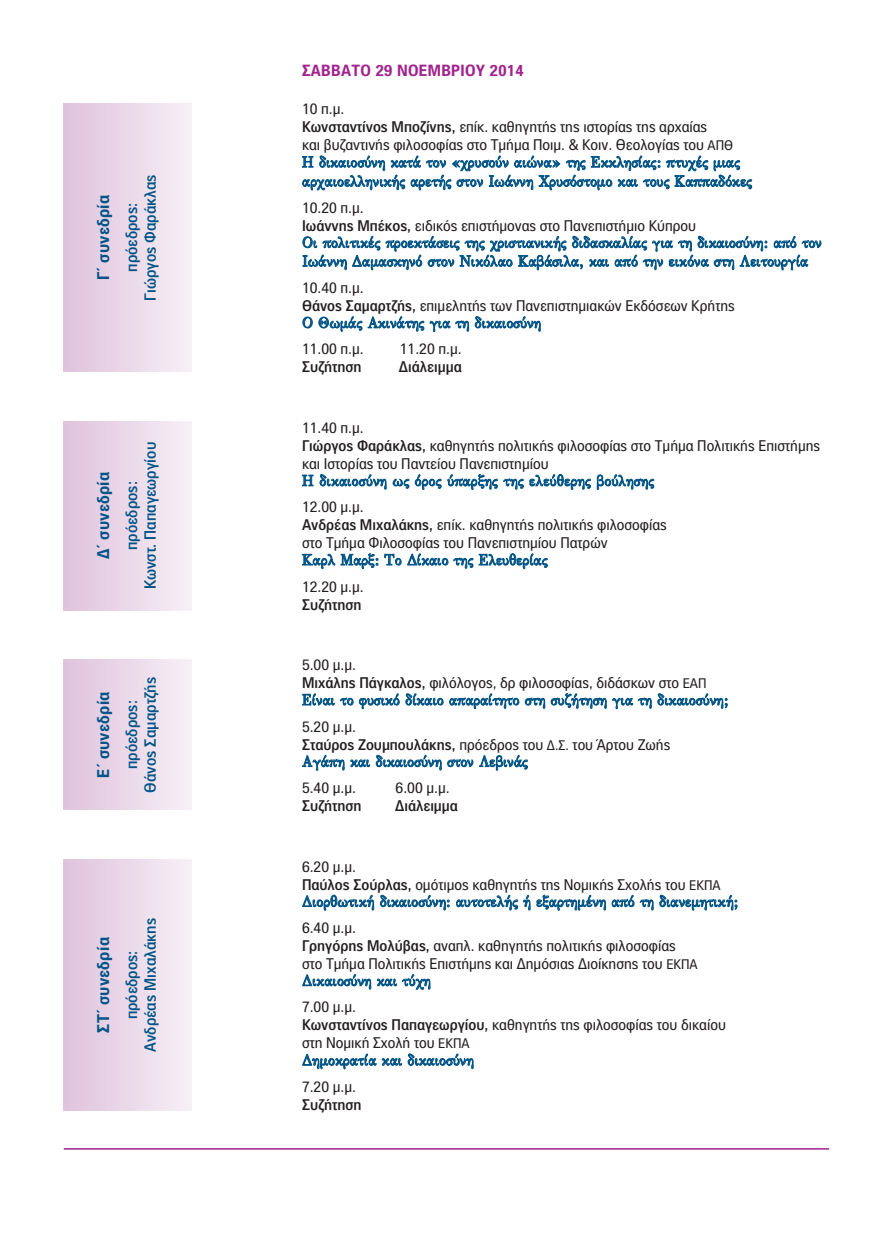
<style>
.page{position:relative;width:893px;height:1234px;background:#fff}
.page>*{position:absolute;margin:0;border:0;box-sizing:border-box;transform-origin:0 0}
.t1{font:700 16.5px "PF Paperback";letter-spacing:.02em;color:#015486}
.t2{font:15.75px/19.2px "PF Didot Oldstyle Poly";color:#015486}
.t3{font:500 15.75px/18.9px "PF Paperback";color:#015486;text-align:center}
.t4{font:700 15.75px "PF Paperback";letter-spacing:.02em;color:#a2238e}
.t5{font:15px/18px "PF Paperback";color:#231f20}
.t6{font:500 15px "PF Paperback";color:#231f20}
.s1{font-weight:500}
.s2{font-size:13.5px}
</style>
<div class="page">
<div style="left:64px;top:103px;width:127px;height:268px;background:linear-gradient(to right,#dfc3dd,#f7f0f6)"></div>
<div style="left:64px;top:421px;width:127px;height:189px;background:linear-gradient(to right,#dfc3dd,#f7f0f6)"></div>
<div style="left:64px;top:659px;width:127px;height:150px;background:linear-gradient(to right,#dfc3dd,#f7f0f6)"></div>
<div style="left:64px;top:859px;width:127px;height:251px;background:linear-gradient(to right,#dfc3dd,#f7f0f6)"></div>
<hr style="left:64px;top:1147px;width:765px;height:2px;background:#a2238e">
<p class="t1" style="left:93px;top:280px;width:87px;rotate:-90deg">Γ΄ συνεδρία</p>
<p class="t3" style="left:122px;top:300px;width:128px;rotate:-90deg">πρόεδρος:<br>Γιώργος Φαράκλας</p>
<p class="t1" style="left:93px;top:559px;width:89px;rotate:-90deg">Δ΄ συνεδρία</p>
<p class="t3" style="left:122px;top:589px;width:149px;rotate:-90deg">πρόεδρος:<br>Κωνστ. Παπαγεωργίου</p>
<p class="t1" style="left:93px;top:777px;width:88px;rotate:-90deg">Ε΄ συνεδρία</p>
<p class="t3" style="left:122px;top:792px;width:117px;rotate:-90deg">πρόεδρος:<br>Θάνος Σαμαρτζής</p>
<p class="t1" style="left:93px;top:1032px;width:97px;rotate:-90deg">ΣΤ΄ συνεδρία</p>
<p class="t3" style="left:122px;top:1051px;width:135px;rotate:-90deg">πρόεδρος:<br>Ανδρέας Μιχαλάκης</p>
<p class="t4" style="left:302px;top:61px;width:223px">ΣΑΒΒΑΤΟ 29 ΝΟΕΜΒΡΙΟΥ 2014</p>
<p class="t5" style="left:302px;top:100px;width:433px">10 π.μ.<br><span class="s1">Κωνσταντίνος Μποζίνης,</span> επίκ. καθηγητής της ιστορίας της αρχαίας<br>και βυζαντινής φιλοσοφίας στο Τμήμα Ποιμ. &amp; Κοιν. Θεολογίας του <span class="s2">ΑΠΘ</span></p>
<p class="t2" style="left:302px;top:153px;width:451px">Η δικαιοσύνη κατά τον «χρυσούν αιώνα» της Εκκλησίας: πτυχές μιας αρχαιοελληνικής αρετής στον Ιωάννη Χρυσόστομο και τους Καππαδόκες</p>
<p class="t5" style="left:302px;top:198px;width:396px">10.20 π.μ.<br><span class="s1">Ιωάννης Μπέκος,</span> ειδικός επιστήμονας στο Πανεπιστήμιο Κύπρου</p>
<p class="t2" style="left:302px;top:233px;width:521px;line-height:18.8px">Οι πολιτικές προεκτάσεις της χριστιανικής διδασκαλίας για τη δικαιοσύνη: από τον<br>Ιωάννη Δαμασκηνό στον Νικόλαο Καβάσιλα, και από την εικόνα στη Λειτουργία</p>
<p class="t5" style="left:302px;top:278px;width:434px">10.40 π.μ.<br><span class="s1">Θάνος Σαμαρτζής,</span> επιμελητής των Πανεπιστημιακών Εκδόσεων Κρήτης</p>
<p class="t2" style="left:302px;top:313px;width:240px">Ο Θωμάς Ακινάτης για τη δικαιοσύνη</p>
<p class="t5" style="left:302px;top:339px;width:63px">11.00 π.μ.</p>
<p class="t5" style="left:400px;top:339px;width:63px">11.20 π.μ.</p>
<p class="t6" style="left:302px;top:357px;width:61px">Συζήτηση</p>
<p class="t6" style="left:399px;top:357px;width:64px">Διάλειμμα</p>
<p class="t5" style="left:302px;top:418px;width:520px">11.40 π.μ.<br><span class="s1">Γιώργος Φαράκλας,</span> καθηγητής πολιτικής φιλοσοφίας στο Τμήμα Πολιτικής Επιστήμης και Ιστορίας του Παντείου Πανεπιστημίου</p>
<p class="t2" style="left:302px;top:471px;width:354px">Η δικαιοσύνη ως όρος ύπαρξης της ελεύθερης βούλησης</p>
<p class="t5" style="left:302px;top:497px;width:366px">12.00 μ.μ.<br><span class="s1">Ανδρέας Μιχαλάκης,</span> επίκ. καθηγητής πολιτικής φιλοσοφίας στο Τμήμα Φιλοσοφίας του Πανεπιστημίου Πατρών</p>
<p class="t2" style="left:302px;top:550px;width:247px">Καρλ Μαρξ: Το Δίκαιο της Ελευθερίας</p>
<p class="t5" style="left:302px;top:576px;width:63px">12.20 μ.μ.</p>
<p class="t6" style="left:302px;top:595px;width:61px">Συζήτηση</p>
<p class="t5" style="left:302px;top:655px;width:406px">5.00 μ.μ.<br><span class="s1">Μιχάλης Πάγκαλος,</span> φιλόλογος, δρ φιλοσοφίας, διδάσκων στο <span class="s2">ΕΑΠ</span></p>
<p class="t2" style="left:302px;top:690px;width:428px">Είναι το φυσικό δίκαιο απαραίτητο στη συζήτηση για τη δικαιοσύνη;</p>
<p class="t5" style="left:302px;top:716px;width:370px">5.20 μ.μ.<br><span class="s1">Σταύρος Ζουμπουλάκης,</span> πρόεδρος του <span class="s2">Δ.Σ.</span> του Άρτου Ζωής</p>
<p class="t2" style="left:302px;top:751px;width:227px">Αγάπη και δικαιοσύνη στον Λεβινάς</p>
<p class="t5" style="left:302px;top:778px;width:56px">5.40 μ.μ.</p>
<p class="t5" style="left:396px;top:778px;width:56px">6.00 μ.μ.</p>
<p class="t6" style="left:302px;top:796px;width:61px">Συζήτηση</p>
<p class="t6" style="left:395px;top:796px;width:64px">Διάλειμμα</p>
<p class="t5" style="left:302px;top:856px;width:420px">6.20 μ.μ.<br><span class="s1">Παύλος Σούρλας,</span> ομότιμος καθηγητής της Νομικής Σχολής του <span class="s2">ΕΚΠΑ</span></p>
<p class="t2" style="left:302px;top:891px;width:437px">Διορθωτική δικαιοσύνη: αυτοτελής ή εξαρτημένη από τη διανεμητική;</p>
<p class="t5" style="left:302px;top:918px;width:397px">6.40 μ.μ.<br><span class="s1">Γρηγόρης Μολύβας,</span> αναπλ. καθηγητής πολιτικής φιλοσοφίας στο Τμήμα Πολιτικής Επιστήμης και Δημόσιας Διοίκησης του <span class="s2">ΕΚΠΑ</span></p>
<p class="t2" style="left:302px;top:970px;width:130px">Δικαιοσύνη και τύχη</p>
<p class="t5" style="left:302px;top:997px;width:425px">7.00 μ.μ.<br><span class="s1">Κωνσταντίνος Παπαγεωργίου,</span> καθηγητής της φιλοσοφίας του δικαίου στη Νομική Σχολή του <span class="s2">ΕΚΠΑ</span></p>
<p class="t2" style="left:302px;top:1050px;width:173px">Δημοκρατία και δικαιοσύνη</p>
<p class="t5" style="left:302px;top:1076px;width:56px">7.20 μ.μ.</p>
<p class="t6" style="left:302px;top:1094px;width:61px">Συζήτηση</p>
</div>
